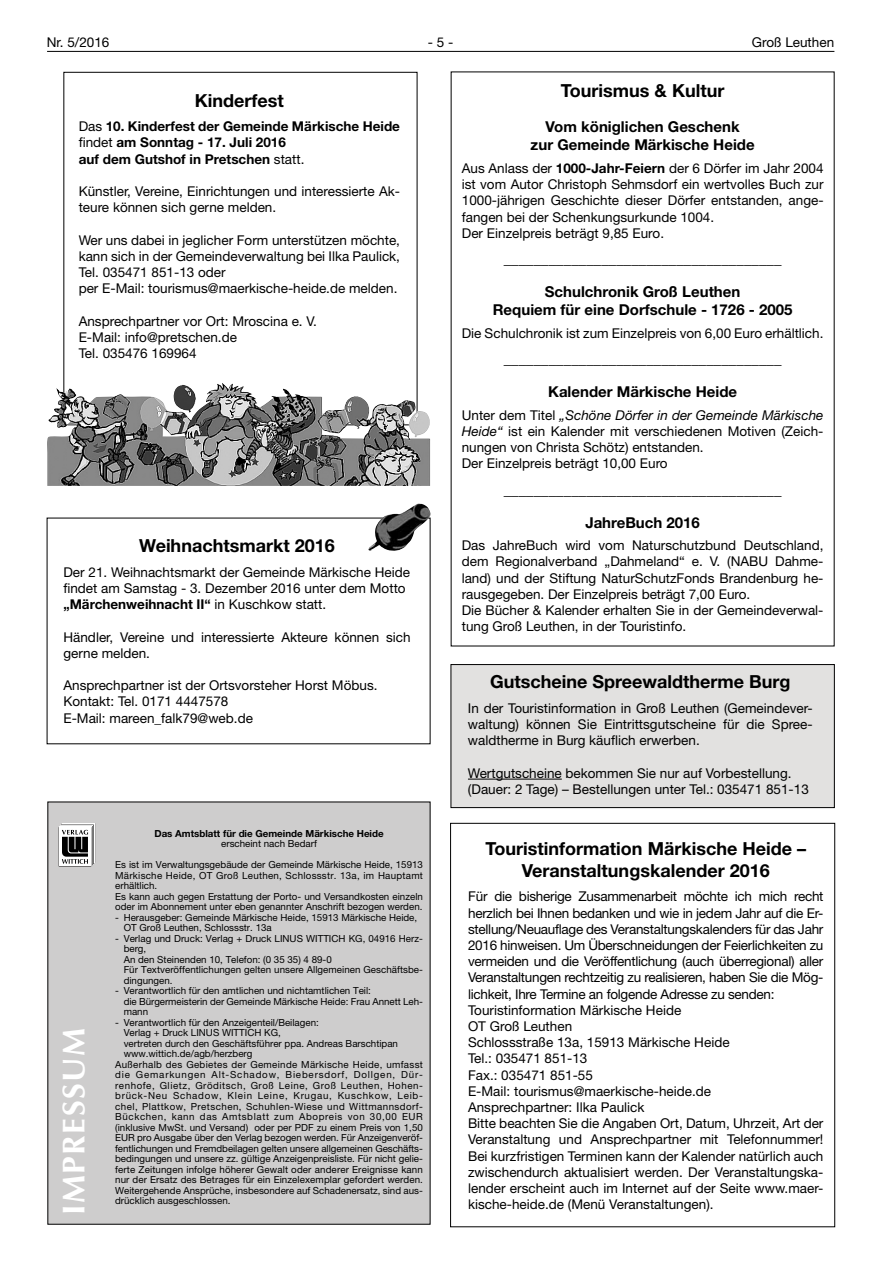
<style>
.page{position:relative;width:881px;height:1263px;background:#fff}
.page>*{position:absolute;margin:0;border:0;box-sizing:border-box;transform-origin:0 0}
.t1{font:700 31.5px "Optima LT";letter-spacing:.05em;color:#fff}
.t2{font:700 18px/21.6px "Helvetica Neue LT";color:#000;text-align:center}
.t3{font:700 15px/32.8px "Helvetica Neue LT";color:#000;text-align:center}
.t4{font:13.5px/16.2px "Helvetica Neue LT";color:#000}
.t5{font:700 13.5px/16.2px "Helvetica Neue LT";color:#000}
.t6{font:9.75px/10.5px "Helvetica Neue LT";color:#000}
.t7{font:9.75px "Helvetica Neue LT";letter-spacing:.045em;color:#000}
.t8{font:9.75px "Helvetica Neue LT";letter-spacing:.03em;color:#000}
.t9{font:9.75px "Helvetica Neue LT";letter-spacing:.055em;color:#000}
.t10{font:9.75px "Helvetica Neue LT";letter-spacing:.085em;color:#000}
.t11{font:9.75px "Helvetica Neue LT";letter-spacing:.075em;color:#000}
.t12{font:9.75px "Helvetica Neue LT";letter-spacing:.065em;color:#000}
.t13{font:700 9.75px "Helvetica Neue LT";color:#000}
.s1{font-weight:400}
.s2{font-weight:700}
.s3{font-style:italic}
</style>
<div class="page">
<hr style="left:47px;top:51px;width:787px;height:1px;background:#000">
<img style="left:47px;top:384px;width:383px;height:102px">
<img style="left:368px;top:504px;width:62px;height:48px">
<div style="left:47px;top:801px;width:383px;height:423px;background:#cecdcd"></div>
<svg style="left:59px;top:823px;width:36px;height:43px;background:#9a9a9a"></svg>
<div style="left:450px;top:664px;width:384px;height:144px;background:#e2e1e0;border:1px solid #000"></div>
<hr style="left:468px;top:779px;width:93px;height:1px;background:#000">
<div style="left:450px;top:823px;width:384px;height:404px;border:1px solid #000"></div>
<p class="t4" style="left:47px;top:34px;width:64px">Nr. 5/2016</p>
<p class="t4" style="left:427px;top:34px;width:27px">-5-</p>
<p class="t4" style="left:751px;top:34px;width:84px">Groß Leuthen</p>
<h2 class="t2" style="left:195px;top:89px;width:90px">Kinderfest</h2>
<p class="t5" style="left:79px;top:118px;width:322px"><span class="s1">Das</span> 10. Kinderfest der Gemeinde Märkische Heide <span class="s1">findet</span> am Sonntag - 17. Juli 2016<br>auf dem Gutshof in Pretschen <span class="s1">statt.</span></p>
<p class="t4" style="left:79px;top:183px;width:323px">Künstler, Vereine, Einrichtungen und interessierte Ak&shy;teure können sich gerne melden.</p>
<p class="t4" style="left:79px;top:232px;width:323px">Wer uns dabei in jeglicher Form unterstützen möchte, kann sich in der Gemeindeverwaltung bei Ilka Paulick, Tel. 035471 851-13 oder<br>per E-Mail: tourismus@maerkische-heide.de melden.</p>
<p class="t4" style="left:79px;top:313px;width:239px">Ansprechpartner vor Ort: Mroscina e. V.<br>E-Mail: info@pretschen.de<br>Tel. 035476 169964</p>
<h2 class="t2" style="left:139px;top:534px;width:197px">Weihnachtsmarkt 2016</h2>
<p class="t4" style="left:63px;top:564px;width:348px">Der 21. Weihnachtsmarkt der Gemeinde Märkische Heide findet am Samstag - 3. Dezember 2016 unter dem Motto <span class="s2">„Märchenweihnacht II“</span> in Kuschkow statt.</p>
<p class="t4" style="left:63px;top:628px;width:348px">Händler, Vereine und interessierte Akteure können sich gerne melden.</p>
<p class="t4" style="left:63px;top:677px;width:315px">Ansprechpartner ist der Ortsvorsteher Horst Möbus.<br>Kontakt: Tel. 0171 4447578<br>E-Mail: mareen_falk79@web.de</p>
<h1 class="t1" style="left:55px;top:1215px;width:189px;rotate:-90deg">IMPRESSUM</h1>
<p class="t13" style="left:154px;top:827px;width:231px">Das Amtsblatt für die Gemeinde Märkische Heide</p>
<p class="t6" style="left:115px;top:833px;width:309px;line-height:21px;text-align:center">erscheint nach Bedarf<br>Es ist im Verwaltungsgebäude der Gemeinde Märkische Heide, 15913</p>
<p class="t6" style="left:115px;top:870px;width:309px">Märkische Heide, OT Groß Leuthen, Schlossstr. 13a, im Hauptamt erhältlich.<br>Es kann auch gegen Erstattung der Porto- und Versandkosten einzeln oder im Abonnement unter eben genannter Anschrift bezogen werden.</p>
<p class="t6" style="left:124px;top:912px;width:295px;text-indent:-9px">- Herausgeber: Gemeinde Märkische Heide, 15913 Märkische Heide,<br>OT Groß Leuthen, Schlossstr. 13a</p>
<p class="t6" style="left:124px;top:933px;width:300px;text-indent:-9px">- Verlag und Druck: Verlag + Druck LINUS WITTICH KG, 04916 Herz&shy;berg,<br>An den Steinenden 10, Telefon: (0 35 35) 4 89-0<br>Für Textveröffentlichungen gelten unsere Allgemeinen Geschäftsbe&shy;dingungen.</p>
<p class="t6" style="left:124px;top:985px;width:300px;text-indent:-8px">- Verantwortlich für den amtlichen und nichtamtlichen Teil:<br>die Bürgermeisterin der Gemeinde Märkische Heide: Frau Annett Leh&shy;mann</p>
<p class="t6" style="left:115px;top:1017px;width:205px">- Verantwortlich für den Anzeigenteil/Beilagen:</p>
<p class="t6" style="left:124px;top:1027px;width:158px">Verlag + Druck LINUS WITTICH KG,</p>
<p class="t6" style="left:124px;top:1038px;width:276px">vertreten durch den Geschäftsführer ppa. Andreas Barschtipan</p>
<p class="t6" style="left:124px;top:1048px;width:130px">www.wittich.de/agb/herzberg</p>
<p class="t8" style="left:115px;top:1058px;width:309px">Außerhalb des Gebietes der Gemeinde Märkische Heide, umfasst</p>
<p class="t10" style="left:115px;top:1069px;width:309px">die Gemarkungen Alt-Schadow, Biebersdorf, Dollgen, Dür-</p>
<p class="t9" style="left:115px;top:1079px;width:309px">renhofe, Glietz, Gröditsch, Groß Leine, Groß Leuthen, Hohen-</p>
<p class="t11" style="left:115px;top:1090px;width:309px">brück-Neu Schadow, Klein Leine, Krugau, Kuschkow, Leib-</p>
<p class="t7" style="left:115px;top:1100px;width:309px">chel, Plattkow, Pretschen, Schuhlen-Wiese und Wittmannsdorf-</p>
<p class="t12" style="left:115px;top:1111px;width:309px">Bückchen, kann das Amtsblatt zum Abopreis von 30,00 EUR</p>
<p class="t6" style="left:115px;top:1122px;width:309px">(inklusive MwSt. und Versand) oder per PDF zu einem Preis von 1,50</p>
<p class="t6" style="left:115px;top:1132px;width:309px">EUR pro Ausgabe über den Verlag bezogen werden. Für Anzeigenveröf-</p>
<p class="t6" style="left:115px;top:1143px;width:309px">fentlichungen und Fremdbeilagen gelten unsere allgemeinen Geschäfts-</p>
<p class="t6" style="left:115px;top:1153px;width:309px">bedingungen und unsere zz. gültige Anzeigenpreisliste. Für nicht gelie-</p>
<p class="t6" style="left:115px;top:1164px;width:309px">ferte Zeitungen infolge höherer Gewalt oder anderer Ereignisse kann</p>
<p class="t6" style="left:115px;top:1174px;width:309px">nur der Ersatz des Betrages für ein Einzelexemplar gefordert werden.</p>
<p class="t6" style="left:115px;top:1185px;width:309px">Weitergehende Ansprüche, insbesondere auf Schadenersatz, sind aus-</p>
<p class="t6" style="left:115px;top:1195px;width:117px">drücklich ausgeschlossen.</p>
<h2 class="t2" style="left:560px;top:80px;width:165px">Tourismus &amp; Kultur</h2>
<p class="t3" style="left:530px;top:118px;width:225px;line-height:18px">Vom königlichen Geschenk<br>zur Gemeinde Märkische Heide</p>
<p class="t4" style="left:461px;top:160px;width:363px">Aus Anlass der <span class="s2">1000-Jahr-Feiern</span> der 6 Dörfer im Jahr 2004 ist vom Autor Christoph Sehmsdorf ein wertvolles Buch zur 1000-jährigen Geschichte dieser Dörfer entstanden, ange&shy;fangen bei der Schenkungsurkunde 1004.<br>Der Einzelpreis beträgt 9,85 Euro.</p>
<p class="t3" style="left:503px;top:242px;width:279px">_____________________________________<br>Schulchronik Groß Leuthen</p>
<p class="t3" style="left:492px;top:293px;width:301px">Requiem für eine Dorfschule - 1726 - 2005</p>
<p class="t4" style="left:461px;top:325px;width:363px">Die Schulchronik ist zum Einzelpreis von 6,00 Euro erhältlich.</p>
<p class="t3" style="left:503px;top:342px;width:279px">_____________________________________<br>Kalender Märkische Heide</p>
<p class="t4" style="left:461px;top:407px;width:363px">Unter dem Titel <span class="s3">„Schöne Dörfer in der Gemeinde Märkische Heide“</span> ist ein Kalender mit verschiedenen Motiven (Zeich&shy;nungen von Christa Schötz) entstanden.<br>Der Einzelpreis beträgt 10,00 Euro</p>
<p class="t3" style="left:503px;top:473px;width:279px">_____________________________________<br>JahreBuch 2016</p>
<p class="t4" style="left:461px;top:537px;width:363px">Das JahreBuch wird vom Naturschutzbund Deutschland, dem Regionalverband „Dahmeland“ e. V. (NABU Dahme&shy;land) und der Stiftung NaturSchutzFonds Brandenburg he&shy;rausgegeben. Der Einzelpreis beträgt 7,00 Euro.<br>Die Bücher &amp; Kalender erhalten Sie in der Gemeindeverwal&shy;tung Groß Leuthen, in der Touristinfo.</p>
<h2 class="t2" style="left:490px;top:671px;width:302px">Gutscheine Spreewaldtherme Burg</h2>
<p class="t4" style="left:468px;top:700px;width:346px;text-align:justify">In der Touristinformation in Groß Leuthen (Gemeindever&shy;waltung) können Sie Eintrittsgutscheine für die Spree&shy;waldtherme in Burg käuflich erwerben.</p>
<p class="t4" style="left:468px;top:765px;width:342px">Wertgutscheine bekommen Sie nur auf Vorbestellung. (Dauer: 2 Tage) – Bestellungen unter Tel.: 035471 851-13</p>
<h2 class="t2" style="left:485px;top:837px;width:322px">Touristinformation Märkische Heide –<br>Veranstaltungskalender 2016</h2>
<p class="t4" style="left:468px;top:888px;width:357px">Für die bisherige Zusammenarbeit möchte ich mich recht herzlich bei Ihnen bedanken und wie in jedem Jahr auf die Er&shy;stellung/Neuauflage des Veranstaltungskalenders für das Jahr 2016 hinweisen. Um Überschneidungen der Feierlichkeiten zu vermeiden und die Veröffentlichung (auch überregional) aller Veranstaltungen rechtzeitig zu realisieren, haben Sie die Mög&shy;lichkeit, Ihre Termine an folgende Adresse zu senden:<br>Touristinformation Märkische Heide<br>OT Groß Leuthen<br>Schlossstraße 13a, 15913 Märkische Heide<br>Tel.: 035471 851-13<br>Fax.: 035471 851-55<br>E-Mail: tourismus@maerkische-heide.de<br>Ansprechpartner: Ilka Paulick<br>Bitte beachten Sie die Angaben Ort, Datum, Uhrzeit, Art der Veranstaltung und Ansprechpartner mit Telefonnummer!<br>Bei kurzfristigen Terminen kann der Kalender natürlich auch zwischendurch aktualisiert werden. Der Veranstaltungska&shy;lender erscheint auch im Internet auf der Seite www.maer&shy;kische-heide.de (Menü Veranstaltungen).</p>
</div>
